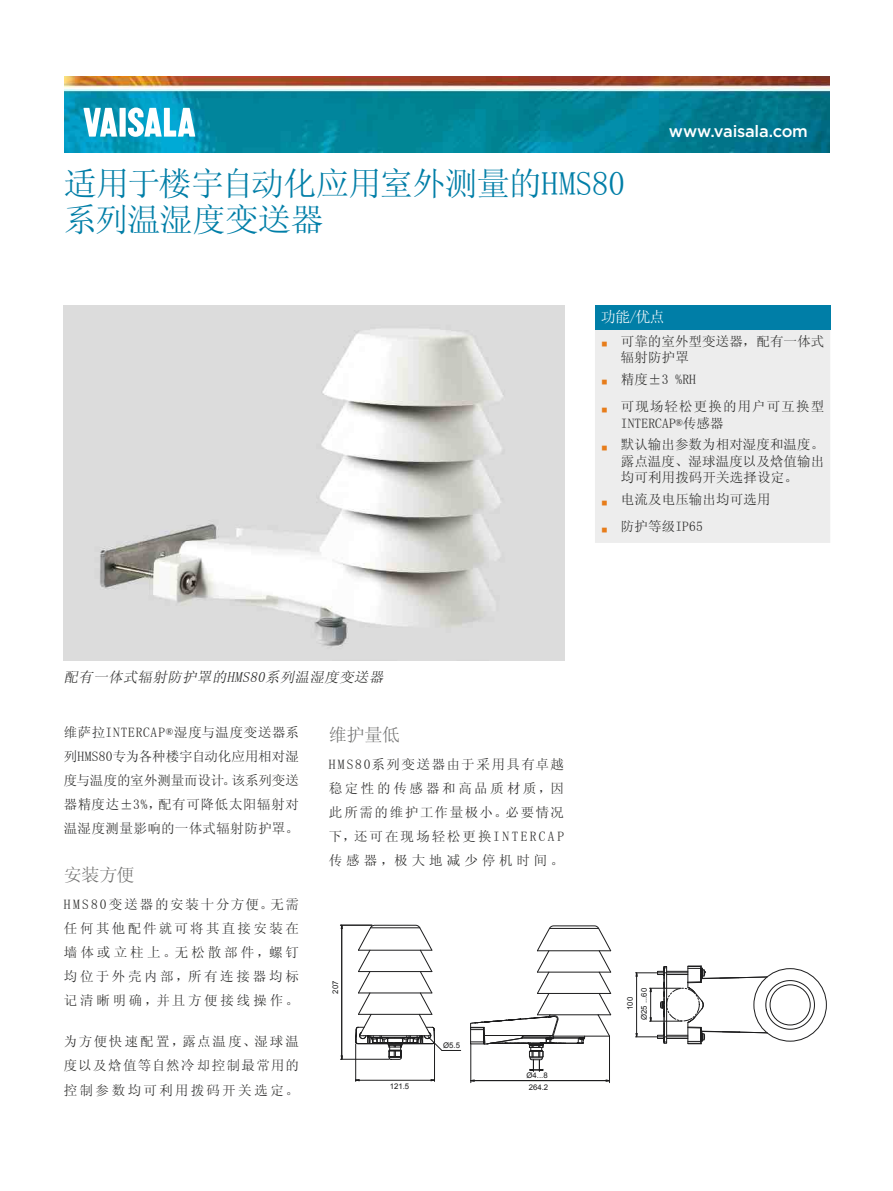
<style>
.page{position:relative;width:893px;height:1191px;background:#fff}
.page>*{position:absolute;margin:0;border:0;box-sizing:border-box;transform-origin:0 0}
.t1{font:33px/36px "Sim Sun";letter-spacing:-.015em;color:#007ea7}
.t2{font:18px "Sim Sun";letter-spacing:-.02em;color:#737372}
.t3{font:500 16.5px "Gotham";letter-spacing:-.015em;color:#fff}
.t4{font:15px "Sim Sun";color:#fff}
.t5{font:italic 14.25px "Sim Sun";color:#2b2b2a}
.t6{font:13.5px/24px "Sim Sun";letter-spacing:.08em;color:#2b2b2a;text-align:justify}
.t7{font:13.5px/16.5px "Sim Sun";letter-spacing:.005em;color:#2b2b2a}
.t8{font:13.5px "Sim Sun";letter-spacing:.01em;color:#2b2b2a}
.t9{font:7.8px "Arial";color:#1d1d1e}
.s1{font-family:"Arial";font-size:21px;color:#e77d1b}
</style>
<div class="page">
<img style="left:64px;top:77px;width:765px;height:75px">
<svg style="left:83px;top:108px;width:34px;height:29px"></svg>
<div style="left:120px;top:108px;width:6px;height:29px;background:#fff"></div>
<svg style="left:128px;top:107px;width:67px;height:30px"></svg>
<img style="left:64px;top:305px;width:500px;height:355px">
<div style="left:595px;top:305px;width:235px;height:25px;background:#007ea7"></div>
<div style="left:595px;top:330px;width:235px;height:213px;background:#ededed"></div>
<svg style="left:657px;top:965px;width:158px;height:80px"></svg>
<hr style="left:340px;top:1059px;width:49px;height:1px;background:#1d1d1e">
<hr style="left:341px;top:925px;width:1px;height:134px;background:#1d1d1e">
<hr style="left:340px;top:925px;width:32px;height:1px;background:#1d1d1e">
<hr style="left:470px;top:1044px;width:1px;height:38px;background:#1d1d1e">
<hr style="left:471px;top:1080px;width:138px;height:1px;background:#1d1d1e">
<hr style="left:609px;top:1036px;width:1px;height:46px;background:#1d1d1e">
<hr style="left:355px;top:1043px;width:1px;height:38px;background:#1d1d1e">
<hr style="left:356px;top:1080px;width:78px;height:1px;background:#1d1d1e">
<hr style="left:434px;top:1043px;width:1px;height:38px;background:#1d1d1e">
<svg style="left:355px;top:924px;width:106px;height:147px"></svg>
<svg style="left:470px;top:925px;width:141px;height:146px"></svg>
<hr style="left:650px;top:988px;width:1px;height:33px;background:#1d1d1e">
<hr style="left:649px;top:988px;width:32px;height:1px;background:#1d1d1e">
<hr style="left:649px;top:1021px;width:33px;height:1px;background:#1d1d1e">
<div style="left:666px;top:988px;width:33px;height:33px;border:1px dashed #1d1d1e;border-radius:50%"></div>
<hr style="left:636px;top:972px;width:1px;height:64px;background:#1d1d1e">
<hr style="left:635px;top:972px;width:53px;height:1px;background:#1d1d1e">
<hr style="left:635px;top:1036px;width:53px;height:1px;background:#1d1d1e">
<h1 class="t1" style="left:64px;top:165px;width:563px">适用于楼宇自动化应用室外测量的HMS80系列温湿度变送器</h1>
<p class="t3" style="left:669px;top:120px;width:141px">www.vaisala.com</p>
<p class="t4" style="left:601px;top:309px;width:65px">功能/优点</p>
<p class="t7" style="left:621px;top:332px;width:205px;text-indent:-20px"><span class="s1">▪</span> 可靠的室外型变送器，配有一体式辐射防护罩</p>
<p class="t6" style="left:601px;top:367px;width:97px"><span class="s1">▪</span> 精度±3 %RH</p>
<p class="t6" style="left:621px;top:398px;width:205px;line-height:16.5px;text-indent:-20px"><span class="s1">▪</span> 可现场轻松更换的用户可互换型<br>INTERCAP®传感器</p>
<p class="t6" style="left:621px;top:436px;width:205px;line-height:16.5px;text-indent:-20px"><span class="s1">▪</span> 默认输出参数为相对湿度和温度。露点温度、湿球温度以及焓值输出均可利用拨码开关选择设定。</p>
<p class="t8" style="left:601px;top:492px;width:171px"><span class="s1">▪</span> 电流及电压输出均可选用</p>
<p class="t8" style="left:601px;top:520px;width:103px"><span class="s1">▪</span> 防护等级IP65</p>
<p class="t5" style="left:64px;top:670px;width:324px">配有一体式辐射防护罩的HMS80系列温湿度变送器</p>
<p class="t6" style="left:64px;top:720px;width:237px">维萨拉INTERCAP®湿度与温度变送器系列HMS80专为各种楼宇自动化应用相对湿度与温度的室外测量而设计。该系列变送器精度达±3%，配有可降低太阳辐射对温湿度测量影响的一体式辐射防护罩。</p>
<h2 class="t2" style="left:64px;top:865px;width:72px">安装方便</h2>
<p class="t6" style="left:64px;top:892px;width:237px">HMS80变送器的安装十分方便。无需任何其他配件就可将其直接安装在墙体或立柱上。无松散部件，螺钉均位于外壳内部，所有连接器均标记清晰明确，并且方便接线操作。</p>
<p class="t6" style="left:64px;top:1029px;width:237px">为方便快速配置，露点温度、湿球温度以及焓值等自然冷却控制最常用的控制参数均可利用拨码开关选定。</p>
<h2 class="t2" style="left:329px;top:725px;width:73px">维护量低</h2>
<p class="t6" style="left:329px;top:752px;width:237px">HMS80系列变送器由于采用具有卓越稳定性的传感器和高品质材质，因此所需的维护工作量极小。必要情况下，还可在现场轻松更换INTERCAP传感器，极大地减少停机时间。</p>
<p class="t9" style="left:330px;top:993px;width:14px;rotate:-90deg">207</p>
<p class="t9" style="left:443px;top:1040px;width:18px">Ø5.5</p>
<p class="t9" style="left:527px;top:1069px;width:23px">Ø4...8</p>
<p class="t9" style="left:390px;top:1081px;width:21px">121.5</p>
<p class="t9" style="left:529px;top:1081px;width:21px">264.2</p>
<p class="t9" style="left:625px;top:1010px;width:14px;rotate:-90deg">100</p>
<p class="t9" style="left:639px;top:1020px;width:34px;rotate:-90deg">Ø25 ...60</p>
</div>
